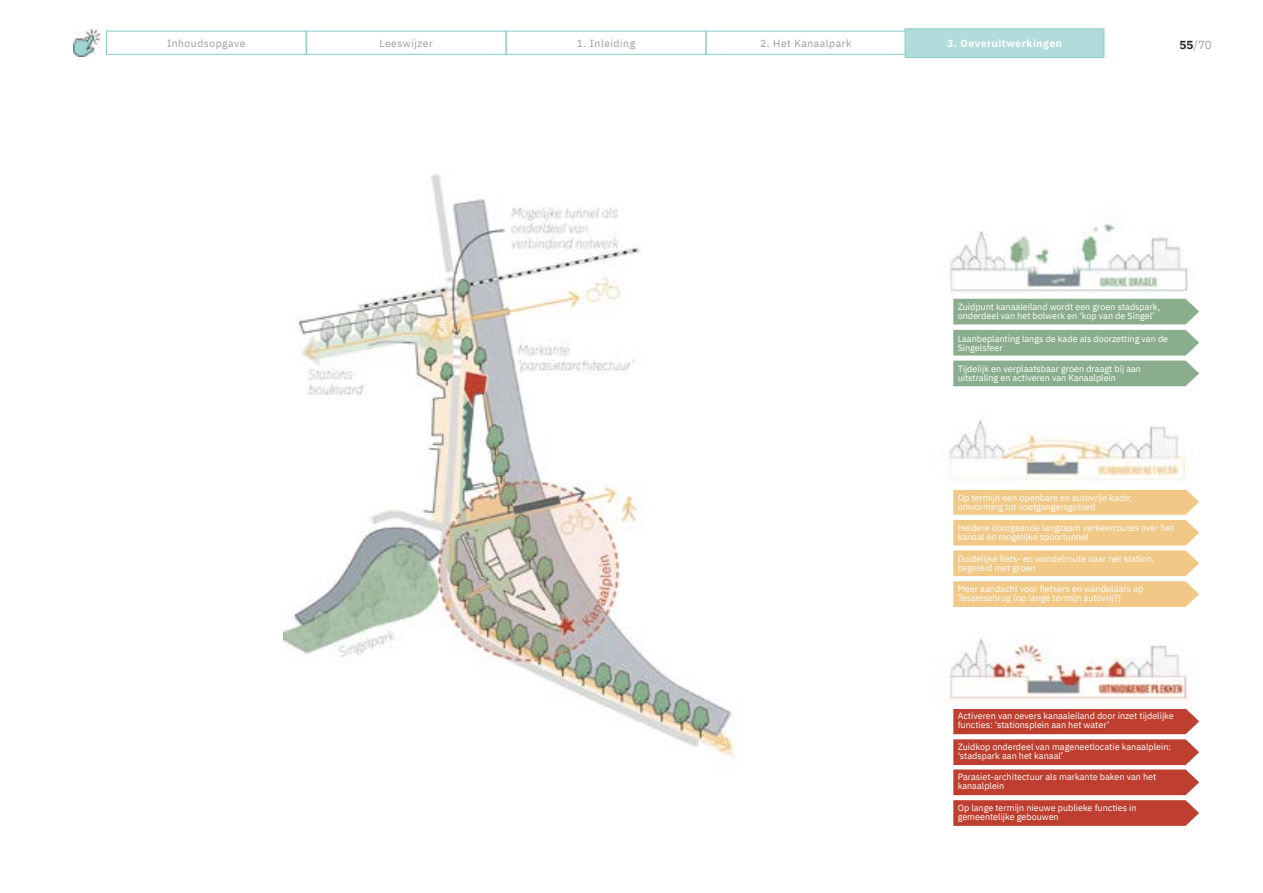
<style>
.page{position:relative;width:1263px;height:893px;background:#fff}
.page>*{position:absolute;margin:0;border:0;box-sizing:border-box;transform-origin:0 0}
.t1{font:11.7px "IBM Plex Sans";color:#9d9d9c}
.t2{font:10.35px "IBM Plex Sans";letter-spacing:.05em;color:#9d9d9c}
.t3{font:700 10.35px "IBM Plex Sans";letter-spacing:.05em;color:#fff}
.t4{font:9px/9px "IBM Plex Sans";color:#fff}
.s1{font-weight:700;color:#282827}
</style>
<div class="page">
<img style="left:73px;top:30px;width:27px;height:26px">
<div style="left:106px;top:31px;width:200px;height:24px;border:1px solid #89ccca"></div>
<div style="left:306px;top:31px;width:200px;height:24px;border:1px solid #89ccca"></div>
<div style="left:506px;top:31px;width:200px;height:24px;border:1px solid #89ccca"></div>
<div style="left:706px;top:31px;width:200px;height:24px;border:1px solid #89ccca"></div>
<div style="left:905px;top:29px;width:199px;height:28px;background:#b2dcdb"></div>
<div style="left:905px;top:29px;width:199px;height:29px;border:1px solid #89ccca"></div>
<div style="left:953px;top:299px;width:246px;height:25px;background:#8aae8d"></div>
<svg style="left:953px;top:330px;width:246px;height:56px;background:#97b799"></svg>
<svg style="left:953px;top:490px;width:246px;height:117px;background:#f3d098"></svg>
<svg style="left:953px;top:709px;width:246px;height:117px;background:#c75c4e"></svg>
<img style="left:284px;top:174px;width:452px;height:583px">
<img style="left:949px;top:419px;width:237px;height:61px">
<img style="left:949px;top:638px;width:240px;height:67px">
<img style="left:949px;top:223px;width:239px;height:69px">
<p class="t2" style="left:167px;top:35px;width:80px">Inhoudsopgave</p>
<p class="t2" style="left:379px;top:35px;width:55px">Leeswijzer</p>
<p class="t2" style="left:577px;top:35px;width:60px">1. Inleiding</p>
<p class="t2" style="left:760px;top:35px;width:93px">2. Het Kanaalpark</p>
<p class="t3" style="left:947px;top:35px;width:116px">3. Oeveruitwerkingen</p>
<p class="t1" style="left:1179px;top:36px;width:34px"><span class="s1">55</span>/70</p>
<p class="t4" style="left:958px;top:302px;width:204px">Zuidpunt kanaaleiland wordt een groen stadspark, onderdeel van het bolwerk en ‘kop van de Singel’</p>
<p class="t4" style="left:958px;top:334px;width:212px">Laanbeplanting langs de kade als doorzetting van de<br>Singelsfeer</p>
<p class="t4" style="left:958px;top:363px;width:185px">Tijdelijk en verplaatsbaar groen draagt bij aan uitstraling en activeren van Kanaalplein</p>
<p class="t4" style="left:958px;top:492px;width:176px">Op termijn een openbare en autovrije kade; omvorming tot voetgangersgebied</p>
<p class="t4" style="left:958px;top:523px;width:218px">Heldere doorgaande langzaam verkeerroutes over het kanaal en mogelijke spoortunnel</p>
<p class="t4" style="left:958px;top:553px;width:198px">Duidelijke fiets- en wandelroute naar het station, begeleid met groen</p>
<p class="t4" style="left:958px;top:583px;width:187px">Meer aandacht voor fietsers en wandelaars op<br>Tesselsebrug (op lange termijn autovrij?)</p>
<p class="t4" style="left:958px;top:711px;width:218px">Activeren van oevers kanaaleiland door inzet tijdelijke functies: ‘stationsplein aan het water’</p>
<p class="t4" style="left:958px;top:742px;width:215px">Zuidkop onderdeel van mageneetlocatie kanaalplein: ‘stadspark aan het kanaal’</p>
<p class="t4" style="left:958px;top:772px;width:200px">Parasiet-architectuur als markante baken van het kanaalplein</p>
<p class="t4" style="left:958px;top:802px;width:180px">Op lange termijn nieuwe publieke functies in gemeentelijke gebouwen</p>
</div>
